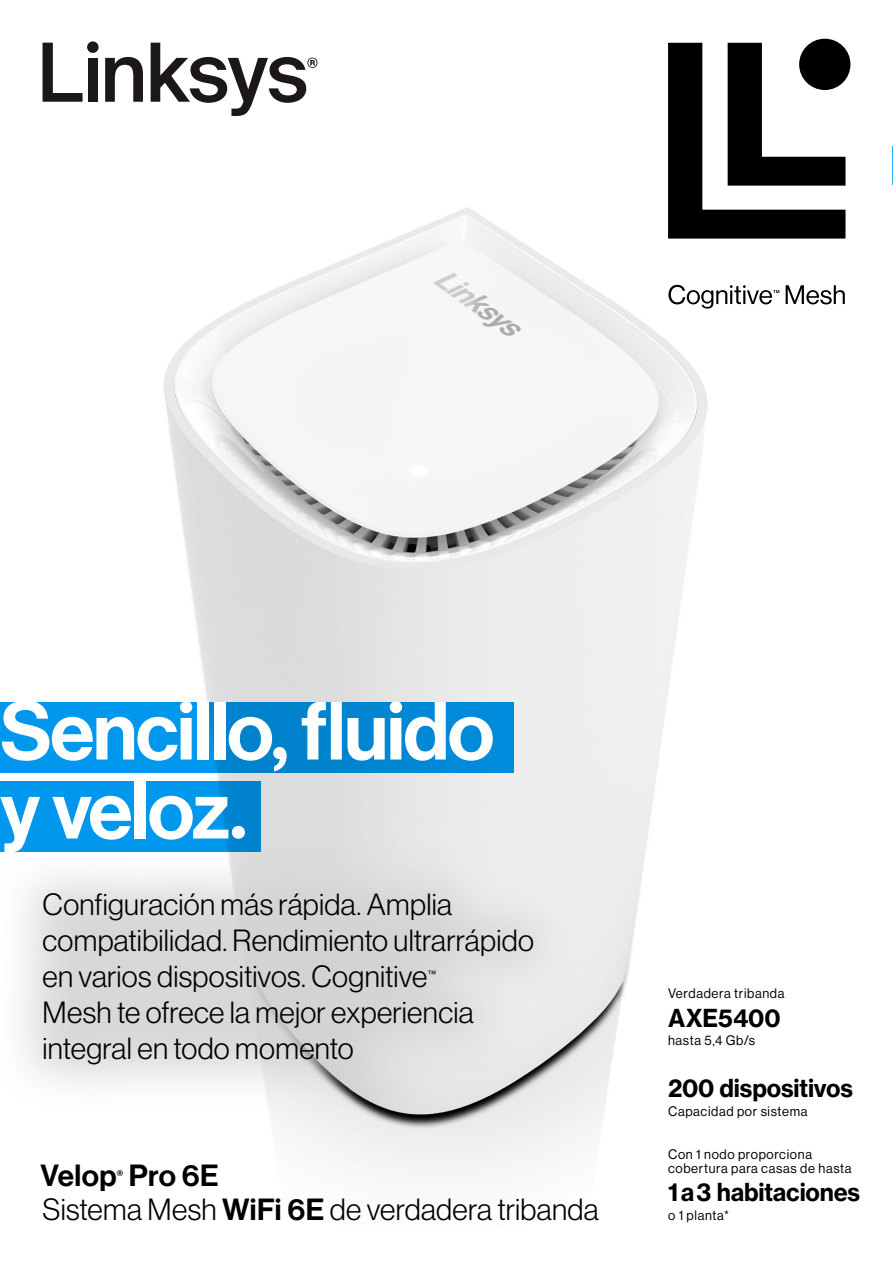
<style>
.page{position:relative;width:893px;height:1263px;background:#fff}
.page>*{position:absolute;margin:0;border:0;box-sizing:border-box;transform-origin:0 0}
.t1{font:500 81px "Haas Grot Disp R 65";letter-spacing:-.02em;color:#fff}
.t2{font:300 30px/36px "Haas Grot Disp R 45";letter-spacing:.01em;color:#000}
.t3{font:500 30px "Haas Grot Disp R 65";letter-spacing:.01em;color:#000}
.t4{font:700 24.45px "Haas Grot Text R 75";letter-spacing:-.01em;color:#000;scale:.96 1}
.t5{font:13.5px/13.5px "Haas Grot Disp R 55 Roman";letter-spacing:.05em;color:#000}
.t6{font:300 13.05px "Haas Grot Disp R 45";color:#000}
.t7{font:500 12.3px "Haas Grot Disp R 65";color:#000}
.s1{font-family:"Haas Grot Disp R 65";font-weight:500}
</style>
<div class="page">
<img style="left:0;top:38px;width:851px;height:1134px">
<hr style="left:892px;top:146px;width:1px;height:39px;background:#0097ed">
<hr style="left:892px;top:103px;width:1px;height:39px;background:#0097ed">
<div style="left:0;top:781px;width:261px;height:70px;background:#0097ed"></div>
<svg style="left:0;top:702px;width:513px;height:70px;background:#008cdd"></svg>
<div style="left:0;top:844px;width:582px;height:270px;background:#d1d3d4;opacity:.9"></div>
<svg style="left:668px;top:285px;width:111px;height:24px"></svg>
<svg style="left:786px;top:285px;width:59px;height:19px"></svg>
<svg style="left:646px;top:39px;width:204px;height:200px"></svg>
<svg style="left:105px;top:57px;width:38px;height:45px"></svg>
<svg style="left:43px;top:43px;width:40px;height:59px"></svg>
<div style="left:87px;top:41px;width:12px;height:12px;background:#1c1819;border-radius:50%"></div>
<div style="left:88px;top:58px;width:10px;height:44px;background:#1c1819"></div>
<svg style="left:151px;top:43px;width:166px;height:73px"></svg>
<p class="t1" style="left:0;top:684px;width:496px">Sencillo, fluido</p>
<p class="t1" style="left:0;top:763px;width:249px">y veloz.</p>
<p class="t2" style="left:43px;top:887px;width:493px">Configuración más rápida. Amplia compatibilidad. Rendimiento ultrarrápido en varios dispositivos. Cognitive</p>
<p class="t6" style="left:428px;top:968px;width:10px">™</p>
<p class="t2" style="left:43px;top:995px;width:433px">Mesh te ofrece la mejor experiencia integral en todo momento</p>
<p class="t3" style="left:40px;top:1158px;width:180px">Velop Pro 6E</p>
<p class="t7" style="left:117px;top:1168px;width:8px">®</p>
<p class="t2" style="left:43px;top:1192px;width:558px">Sistema Mesh <span class="s1">WiFi 6E</span> de verdadera tribanda</p>
<p class="t5" style="left:668px;top:987px;width:118px">Verdadera tribanda</p>
<p class="t4" style="left:668px;top:1002px;width:119px">AXE5400</p>
<p class="t5" style="left:668px;top:1033px;width:89px">hasta 5,4 Gb/s</p>
<p class="t4" style="left:668px;top:1073px;width:194px">200 dispositivos</p>
<p class="t5" style="left:668px;top:1104px;width:141px">Capacidad por sistema</p>
<p class="t5" style="left:668px;top:1147px;width:185px">Con 1 nodo proporciona cobertura para casas de hasta</p>
<p class="t5" style="left:668px;top:1209px;width:62px">o 1 planta*</p>
<p class="t4" style="left:668px;top:1176px;width:202px">1a3 habitaciones</p>
</div>
